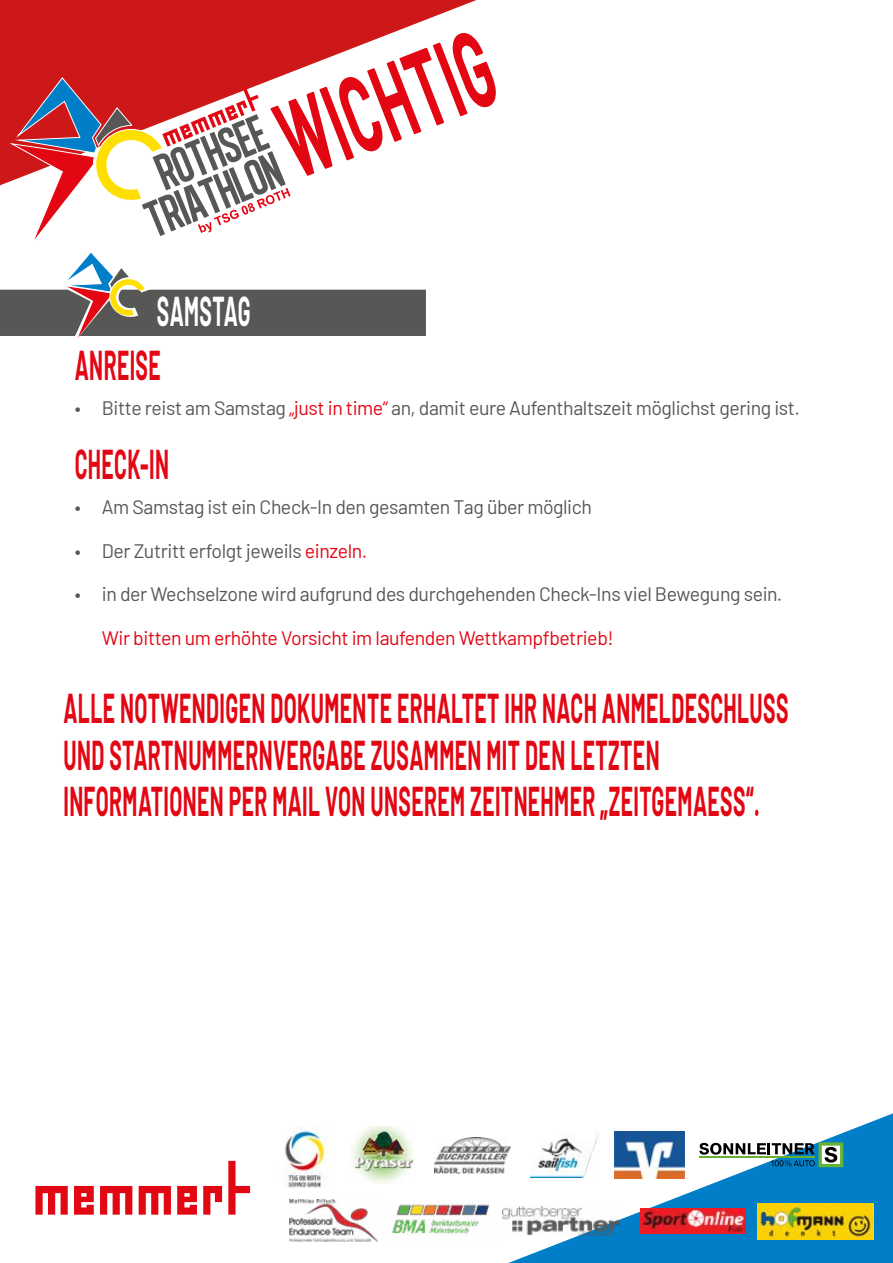
<style>
.page{position:relative;width:893px;height:1263px;background:#fff}
.page>*{position:absolute;margin:0;border:0;box-sizing:border-box;transform-origin:0 0}
.t1{font:700 109.2px "Barlow";color:#e30613;scale:.52 1}
.t2{font:700 40.8px/46.5px "Barlow";letter-spacing:.02em;color:#e30613;scale:.52 1}
.t3{font:700 40.8px "Barlow";letter-spacing:.015em;color:#fff;scale:.52 1}
.t4{font:19.5px "Barlow";letter-spacing:-.02em;color:#575756}
.t5{font:19.5px "Barlow";letter-spacing:-.02em;color:#e30613}
.s1{color:#e30613}
</style>
<div class="page">
<svg style="left:0;top:0;width:476px;height:76px;fill:#cd1719"></svg>
<svg style="left:228px;top:1113px;width:665px;height:150px"></svg>
<svg style="left:35px;top:1161px;width:215px;height:53px"></svg>
<img style="left:381px;top:1201px;width:117px;height:41px">
<img style="left:435px;top:1137px;width:75px;height:36px">
<img style="left:502px;top:1207px;width:117px;height:28px">
<img style="left:757px;top:1203px;width:117px;height:36px">
<img style="left:614px;top:1132px;width:70px;height:46px">
<img style="left:351px;top:1127px;width:63px;height:56px">
<img style="left:531px;top:1132px;width:68px;height:46px">
<img style="left:289px;top:1200px;width:88px;height:42px">
<img style="left:640px;top:1208px;width:105px;height:26px">
<img style="left:274px;top:1126px;width:57px;height:62px">
<svg style="left:0;top:76px;width:426px;height:262px"></svg>
<svg style="left:699px;top:1142px;width:144px;height:25px"></svg>
<p class="t1" style="left:253px;top:68px;width:429px;rotate:-21deg">WICHTIG</p>
<p class="t3" style="left:157px;top:281px;width:182px">SAMSTAG</p>
<p class="t2" style="left:75px;top:339px;width:167px">ANREISE</p>
<p class="t4" style="left:75px;top:394px;width:727px">• Bitte reist am Samstag <span class="s1">„just in time“</span> an, damit eure Aufenthaltszeit möglichst gering ist.</p>
<p class="t2" style="left:75px;top:438px;width:183px">CHECK-IN</p>
<p class="t4" style="left:75px;top:493px;width:519px">• Am Samstag ist ein Check-In den gesamten Tag über möglich</p>
<p class="t4" style="left:75px;top:536px;width:294px">• Der Zutritt erfolgt jeweils <span class="s1">einzeln.</span></p>
<p class="t4" style="left:75px;top:580px;width:709px">• in der Wechselzone wird aufgrund des durchgehenden Check-Ins viel Bewegung sein.</p>
<p class="t5" style="left:102px;top:623px;width:513px">Wir bitten um erhöhte Vorsicht im laufenden Wettkampfbetrieb!</p>
<p class="t2" style="left:63px;top:682px;width:1396px">ALLE NOTWENDIGEN DOKUMENTE ERHALTET IHR NACH ANMELDESCHLUSS<br>UND STARTNUMMERNVERGABE ZUSAMMEN MIT DEN LETZTEN</p>
<p class="t2" style="left:63px;top:775px;width:1340px">INFORMATIONEN PER MAIL VON UNSEREM ZEITNEHMER „ZEITGEMAESS“.</p>
</div>
